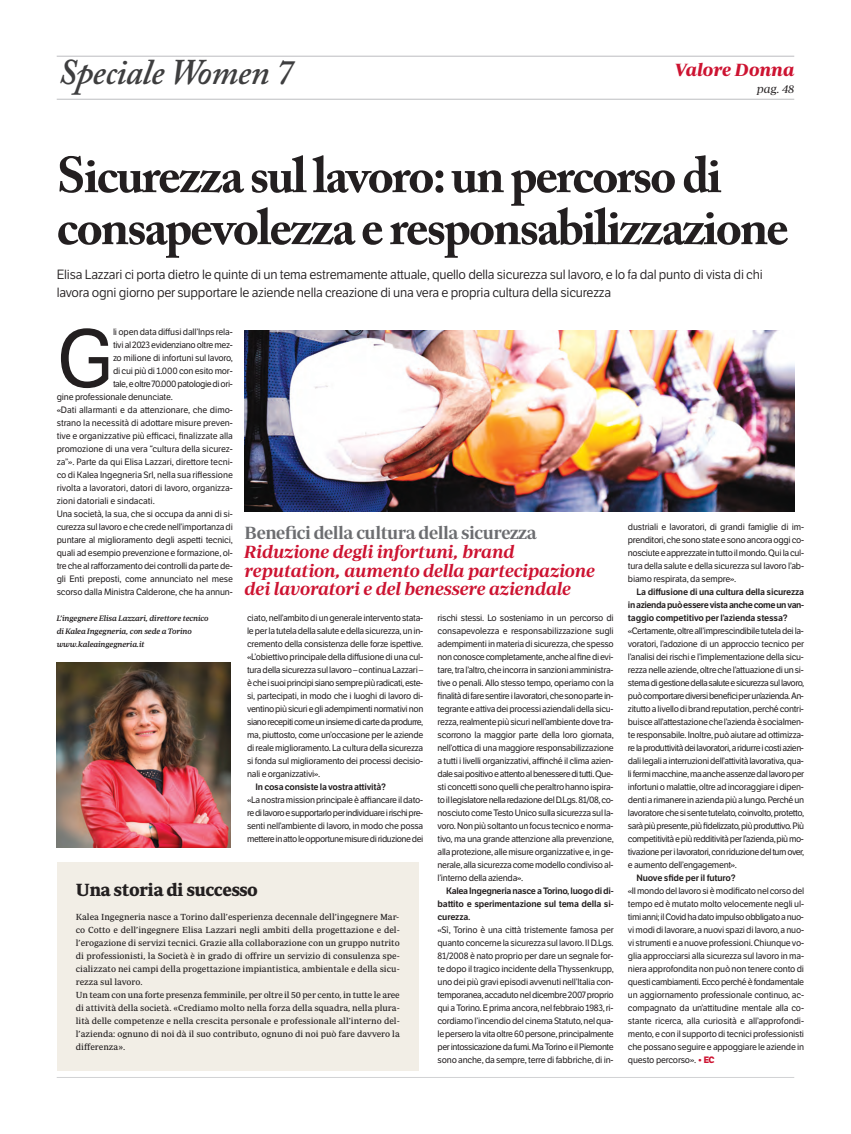
<style>
.page{position:relative;width:851px;height:1134px;background:#fff}
.page>*{position:absolute;margin:0;border:0;box-sizing:border-box;transform-origin:0 0}
.t1{font:80.2px "LFT Etica";color:#231f20}
.t2{font:700 50px/52px "Adobe Caslon Pro";letter-spacing:-.04em;color:#231f20}
.t3{font:italic 600 36px "Adobe Caslon Pro";letter-spacing:-.015em;color:#3e3e3f}
.t4{font:italic 600 18px/18.7px "Periodico Display";letter-spacing:-.01em;color:#cd1331}
.t5{font:600 18px "Periodico Display";letter-spacing:-.025em;color:#6c6d70}
.t6{font:700 18px "Periodico Text";letter-spacing:-.03em;color:#231f20}
.t7{font:italic 700 18px "Periodico Display";color:#cd1331}
.t8{font:13px/18px "LFT Etica";letter-spacing:-.015em;color:#231f20}
.t9{font:12px "Periodico Display Lg It";color:#231f20}
.t10{font:9px/13px "LFT Etica";letter-spacing:-.02em;color:#231f20;text-align:justify}
.t11{font:9px/13px "Periodico Text";color:#231f20}
.t12{font:600 9px/13px "LFT Etica";letter-spacing:-.02em;color:#231f20;text-align:justify}
.t13{font:9px "LFT Etica";letter-spacing:-.05em;color:#231f20}
.t14{font:italic 500 8px/13px "Periodico Text";letter-spacing:-.015em;color:#231f20}
.s1{font-weight:700;color:#cd1331}
</style>
<div class="page">
<hr style="left:57px;top:56px;width:737px;height:1px;background:#bcbdc0">
<hr style="left:57px;top:99px;width:737px;height:1px;background:#bcbdc0">
<hr style="left:57px;top:1077px;width:737px;height:1px;background:#d1d2d4">
<img style="left:244px;top:330px;width:550px;height:181px">
<img style="left:57px;top:662px;width:173px;height:185px">
<div style="left:57px;top:862px;width:361px;height:208px;background:#f2eee6"></div>
<h3 class="t3" style="left:58px;top:58px;width:237px">Speciale Women 7</h3>
<h3 class="t7" style="left:674px;top:60px;width:121px">Valore Donna</h3>
<h3 class="t9" style="left:756px;top:82px;width:39px">pag. 48</h3>
<h2 class="t2" style="left:57px;top:154px;width:733px">Sicurezza sul lavoro: un percorso di consapevolezza e responsabilizzazione</h2>
<p class="t8" style="left:57px;top:266px;width:707px">Elisa Lazzari ci porta dietro le quinte di un tema estremamente attuale, quello della sicurezza sul lavoro, e lo fa dal punto di vista di chi lavora ogni giorno per supportare le aziende nella creazione di una vera e propria cultura della sicurezza</p>
<h1 class="t1" style="left:57px;top:329px;width:58px">G</h1>
<p class="t10" style="left:113px;top:326px;width:121px">li open data diffusi dall’Inps rela-</p>
<p class="t10" style="left:113px;top:339px;width:121px">tivi al 2023 evidenziano oltre mez-</p>
<p class="t10" style="left:113px;top:352px;width:121px">zo milione di infortuni sul lavoro,</p>
<p class="t10" style="left:113px;top:365px;width:121px">di cui più di 1.000 con esito mor-</p>
<p class="t13" style="left:113px;top:381px;width:121px">tale, e oltre 70.000 patologie di ori-</p>
<p class="t10" style="left:57px;top:391px;width:118px">gine professionale denunciate.</p>
<p class="t10" style="left:57px;top:404px;width:178px">«Dati allarmanti e da attenzionare, che dimo-</p>
<p class="t10" style="left:57px;top:417px;width:178px">strano la necessità di adottare misure preven-</p>
<p class="t10" style="left:57px;top:430px;width:178px">tive e organizzative più efficaci, finalizzate alla</p>
<p class="t10" style="left:57px;top:443px;width:178px">promozione di una vera “cultura della sicurez-</p>
<p class="t10" style="left:57px;top:456px;width:178px">za”». Parte da qui Elisa Lazzari, direttore tecni-</p>
<p class="t10" style="left:57px;top:469px;width:178px">co di Kalea Ingegneria Srl, nella sua riflessione</p>
<p class="t10" style="left:57px;top:482px;width:178px">rivolta a lavoratori, datori di lavoro, organizza-</p>
<p class="t10" style="left:57px;top:495px;width:100px">zioni datoriali e sindacati.</p>
<p class="t10" style="left:57px;top:508px;width:177px">Una società, la sua, che si occupa da anni di si-</p>
<p class="t10" style="left:57px;top:521px;width:178px">curezza sul lavoro e che crede nell’importanza di</p>
<p class="t10" style="left:57px;top:534px;width:178px">puntare al miglioramento degli aspetti tecnici,</p>
<p class="t10" style="left:57px;top:547px;width:177px">quali ad esempio prevenzione e formazione, ol-</p>
<p class="t10" style="left:57px;top:560px;width:178px">tre che al rafforzamento dei controlli da parte de-</p>
<p class="t10" style="left:57px;top:573px;width:178px">gli Enti preposti, come annunciato nel mese</p>
<p class="t10" style="left:57px;top:586px;width:177px">scorso dalla Ministra Calderone, che ha annun-</p>
<h3 class="t5" style="left:244px;top:523px;width:294px">Benefici della cultura della sicurezza</h3>
<h3 class="t4" style="left:244px;top:543px;width:352px">Riduzione degli infortuni, brand reputation, aumento della partecipazione dei lavoratori e del benessere aziendale</h3>
<p class="t14" style="left:57px;top:612px;width:153px">L’ingegnere Elisa Lazzari, direttore tecnico di Kalea Ingegneria, con sede a Torino www.kaleaingegneria.it</p>
<p class="t10" style="left:247px;top:612px;width:178px">ciato, nell’ambito di un generale intervento stata&shy;le per la tutela della salute e della sicurezza, un in&shy;cremento della consistenza delle forze ispettive. «L’obiettivo principale della diffusione di una cul&shy;tura della sicurezza sul lavoro – continua Lazzari – è che i suoi principi siano sempre più radicati, este&shy;si, partecipati, in modo che i luoghi di lavoro di&shy;ventino più sicuri e gli adempimenti normativi non siano recepiti come un insieme di carte da produrre, ma, piuttosto, come un’occasione per le aziende di reale miglioramento. La cultura della sicurezza si fonda sul miglioramento dei processi decisio&shy;nali e organizzativi».</p>
<p class="t12" style="left:255px;top:781px;width:132px">In cosa consiste la vostra attività?</p>
<p class="t10" style="left:247px;top:794px;width:178px">«La nostra mission principale è affiancare il dato&shy;re di lavoro e supportarlo per individuare i rischi pre&shy;senti nell’ambiente di lavoro, in modo che possa mettere in atto le opportune misure di riduzione dei</p>
<h3 class="t6" style="left:76px;top:883px;width:184px">Una storia di successo</h3>
<p class="t11" style="left:76px;top:911px;width:325px">Kalea Ingegneria nasce a Torino dall’esperienza decennale dell’ingegnere Mar&shy;co Cotto e dell’ingegnere Elisa Lazzari negli ambiti della progettazione e del&shy;l’erogazione di servizi tecnici. Grazie alla collaborazione con un gruppo nutrito di professionisti, la Società è in grado di offrire un servizio di consulenza spe&shy;cializzato nei campi della progettazione impiantistica, ambientale e della sicu&shy;rezza sul lavoro.<br>Un team con una forte presenza femminile, per oltre il 50 per cento, in tutte le aree di attività della società. «Crediamo molto nella forza della squadra, nella plura&shy;lità delle competenze e nella crescita personale e professionale all’interno del&shy;l’azienda: ognuno di noi dà il suo contributo, ognuno di noi può fare davvero la differenza».</p>
<p class="t10" style="left:437px;top:612px;width:178px">rischi stessi. Lo sosteniamo in un percorso di consapevolezza e responsabilizzazione sugli adempimenti in materia di sicurezza, che spesso non conosce completamente, anche al fine di evi&shy;tare, tra l’altro, che incorra in sanzioni amministra&shy;tive o penali. Allo stesso tempo, operiamo con la finalità di fare sentire i lavoratori, che sono parte in&shy;tegrante e attiva dei processi aziendali della sicu&shy;rezza, realmente più sicuri nell’ambiente dove tra&shy;scorrono la maggior parte della loro giornata, nell’ottica di una maggiore responsabilizzazione a tutti i livelli organizzativi, affinché il clima azien&shy;dale sai positivo e attento al benessere di tutti. Que&shy;sti concetti sono quelli che peraltro hanno ispira&shy;to il legislatore nella redazione del D.Lgs. 81/08, co&shy;nosciuto come Testo Unico sulla sicurezza sul la&shy;voro. Non più soltanto un focus tecnico e norma&shy;tivo, ma una grande attenzione alla prevenzione, alla protezione, alle misure organizzative e, in ge&shy;nerale, alla sicurezza come modello condiviso al&shy;l’interno della azienda».</p>
<p class="t12" style="left:437px;top:885px;width:177px;text-indent:9px">Kalea Ingegneria nasce a Torino, luogo di di&shy;battito e sperimentazione sul tema della si&shy;curezza.</p>
<p class="t10" style="left:437px;top:924px;width:178px">«Sì, Torino è una città tristemente famosa per quanto concerne la sicurezza sul lavoro. Il D.Lgs.<br>81/2008 è nato proprio per dare un segnale for&shy;te dopo il tragico incidente della Thyssenkrupp, uno dei più gravi episodi avvenuti nell’Italia con&shy;temporanea, accaduto nel dicembre 2007 proprio qui a Torino. E prima ancora, nel febbraio 1983, ri&shy;cordiamo l’incendio del cinema Statuto, nel qua&shy;le persero la vita oltre 60 persone, principalmente per intossicazione da fumi. Ma Torino e il Piemonte sono anche, da sempre, terre di fabbriche, di in-</p>
<p class="t10" style="left:628px;top:521px;width:177px">dustriali e lavoratori, di grandi famiglie di im&shy;prenditori, che sono state e sono ancora oggi co&shy;nosciute e apprezzate in tutto il mondo. Qui la cul&shy;tura della salute e della sicurezza sul lavoro l’ab&shy;biamo respirata, da sempre».</p>
<p class="t12" style="left:628px;top:586px;width:178px;text-indent:9px">La diffusione di una cultura della sicurezza in azienda può essere vista anche come un van&shy;taggio competitivo per l’azienda stessa?</p>
<p class="t10" style="left:628px;top:625px;width:178px">«Certamente, oltre all’imprescindibile tutela dei la&shy;voratori, l’adozione di un approccio tecnico per l’analisi dei rischi e l’implementazione della sicu&shy;rezza nelle aziende, oltre che l’attuazione di un si&shy;stema di gestione della salute e sicurezza sul lavoro, può comportare diversi benefici per un’azienda. An&shy;zitutto a livello di brand reputation, perché contri&shy;buisce all’attestazione che l’azienda è socialmen&shy;te responsabile. Inoltre, può aiutare ad ottimizza&shy;re la produttività dei lavoratori, a ridurre i costi azien&shy;dali legali a interruzioni dell’attività lavorativa, qua&shy;li fermi macchine, ma anche assenze dal lavoro per infortuni o malattie, oltre ad incoraggiare i dipen&shy;denti a rimanere in azienda più a lungo. Perché un lavoratore che si sente tutelato, coinvolto, protetto, sarà più presente, più fidelizzato, più produttivo. Più competitività e più redditività per l’azienda, più mo&shy;tivazione per i lavoratori, con riduzione del turn over, e aumento dell’engagement».</p>
<p class="t12" style="left:636px;top:872px;width:101px">Nuove sfide per il futuro?</p>
<p class="t10" style="left:628px;top:885px;width:178px">«Il mondo del lavoro si è modificato nel corso del tempo ed è mutato molto velocemente negli ul&shy;timi anni; il Covid ha dato impulso obbligato a nuo&shy;vi modi di lavorare, a nuovi spazi di lavoro, a nuo&shy;vi strumenti e a nuove professioni. Chiunque vo&shy;glia approcciarsi alla sicurezza sul lavoro in ma&shy;niera approfondita non può non tenere conto di questi cambiamenti. Ecco perché è fondamentale un aggiornamento professionale continuo, ac&shy;compagnato da un’attitudine mentale alla co&shy;stante ricerca, alla curiosità e all’approfondi&shy;mento, e con il supporto di tecnici professionisti che possano seguire e appoggiare le aziende in questo percorso». <span class="s1">• EC</span></p>
</div>
